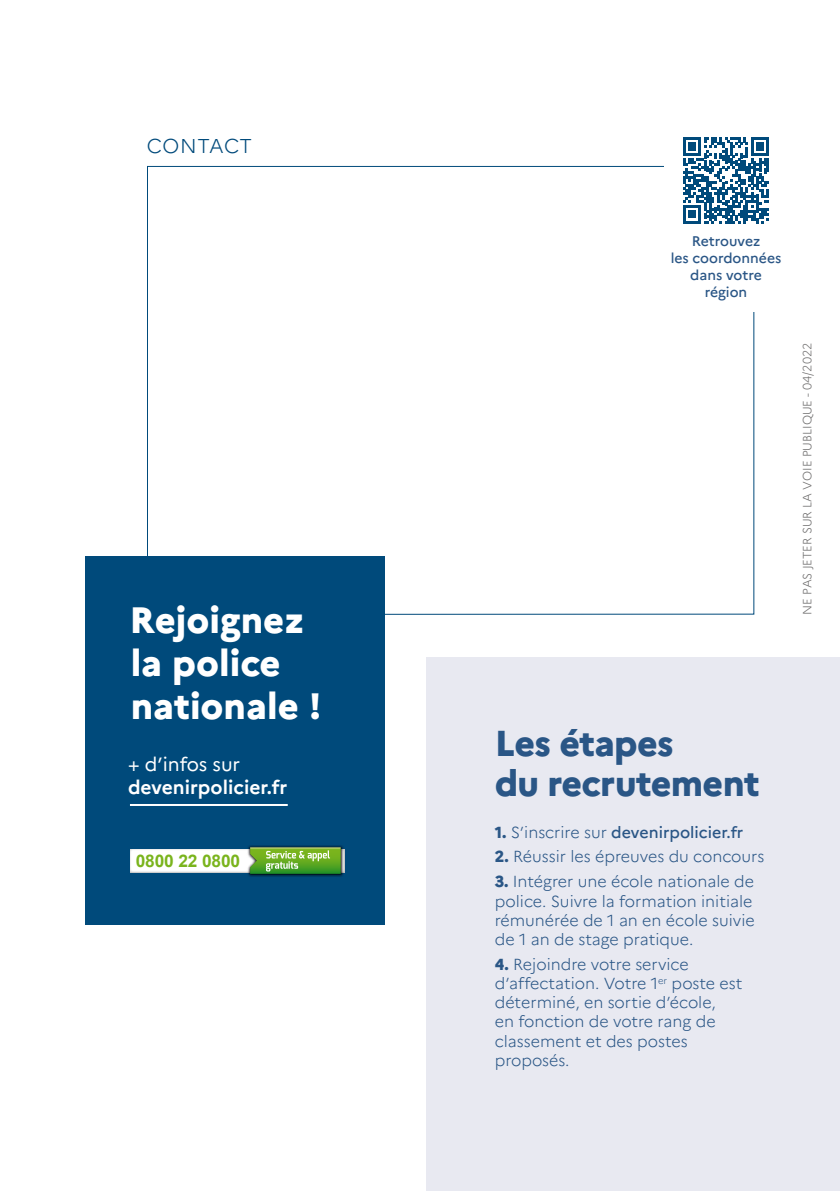
<style>
.page{position:relative;width:840px;height:1191px;background:#fff}
.page>*{position:absolute;margin:0;border:0;box-sizing:border-box;transform-origin:0 0}
.t1{font:800 36.6px/42.8px "Marianne";color:#fff}
.t2{font:800 36px/40px "Marianne";letter-spacing:-.02em;color:#2a5686}
.t3{font:300 20px "Marianne";letter-spacing:.015em;color:#004a7b}
.t4{font:700 19.2px "Marianne";color:#fff}
.t5{font:19.2px "Marianne";color:#fff}
.t6{font:700 17.4px "Arial";letter-spacing:-.01em;color:#7ab41d}
.t7{font:300 16px/19.2px "Marianne";color:#2a5686}
.t8{font:500 16px "Marianne";color:#2a5686}
.t9{font:500 14px/16.8px "Marianne";color:#2a5686;text-align:center}
.t10{font:300 12px "Marianne";color:#706f6f}
.s1{font-weight:800}
.s2{font-weight:300}
</style>
<div class="page">
<svg style="left:147px;top:165px;width:607px;height:450px"></svg>
<div style="left:85px;top:556px;width:299px;height:368px;background:#004a7b"></div>
<div style="left:426px;top:657px;width:413px;height:534px;background:#e8e9f1"></div>
<div style="left:130px;top:849px;width:214px;height:23px;background:#fff"></div>
<img style="left:246px;top:845px;width:99px;height:32px">
<svg style="left:250px;top:847px;width:90px;height:27px;background:#75b245"></svg>
<hr style="left:130px;top:804px;width:157px;height:2px;background:#fff">
<div style="left:659px;top:220px;width:133px;height:92px;background:#fff"></div>
<div style="left:663px;top:127px;width:125px;height:107px;background:#fff"></div>
<svg style="left:683px;top:137px;width:85px;height:86px"></svg>
<p class="t3" style="left:147px;top:133px;width:106px">CONTACT</p>
<h1 class="t1" style="left:129px;top:599px;width:194px">Rejoignez la police nationale !</h1>
<p class="t5" style="left:128px;top:752px;width:114px">+ d’infos sur</p>
<p class="t4" style="left:128px;top:775px;width:161px">devenirpolicier.fr</p>
<p class="t6" style="left:136px;top:848px;width:106px">0800 22 0800</p>
<p class="t9" style="left:670px;top:233px;width:112px">Retrouvez<br>les coordonnées dans votre région</p>
<p class="t10" style="left:799px;top:615px;width:274px;rotate:-90deg">NE PAS JETER SUR LA VOIE PUBLIQUE - 04/2022</p>
<h2 class="t2" style="left:494px;top:723px;width:266px">Les étapes<br>du recrutement</h2>
<p class="t8" style="left:494px;top:822px;width:250px"><span class="s1">1.</span> <span class="s2">S’inscrire sur</span> devenirpolicier.fr</p>
<p class="t7" style="left:494px;top:847px;width:271px"><span class="s1">2.</span> Réussir les épreuves du concours</p>
<p class="t7" style="left:494px;top:872px;width:261px"><span class="s1">3.</span> Intégrer une école nationale de police. Suivre la formation initiale rémunérée de 1 an en école suivie de 1 an de stage pratique.</p>
<p class="t7" style="left:494px;top:954px;width:249px"><span class="s1">4.</span> Rejoindre votre service d’affectation. Votre 1<sup>er</sup> poste est déterminé, en sortie d’école,<br>en fonction de votre rang de classement et des postes proposés.</p>
</div>
